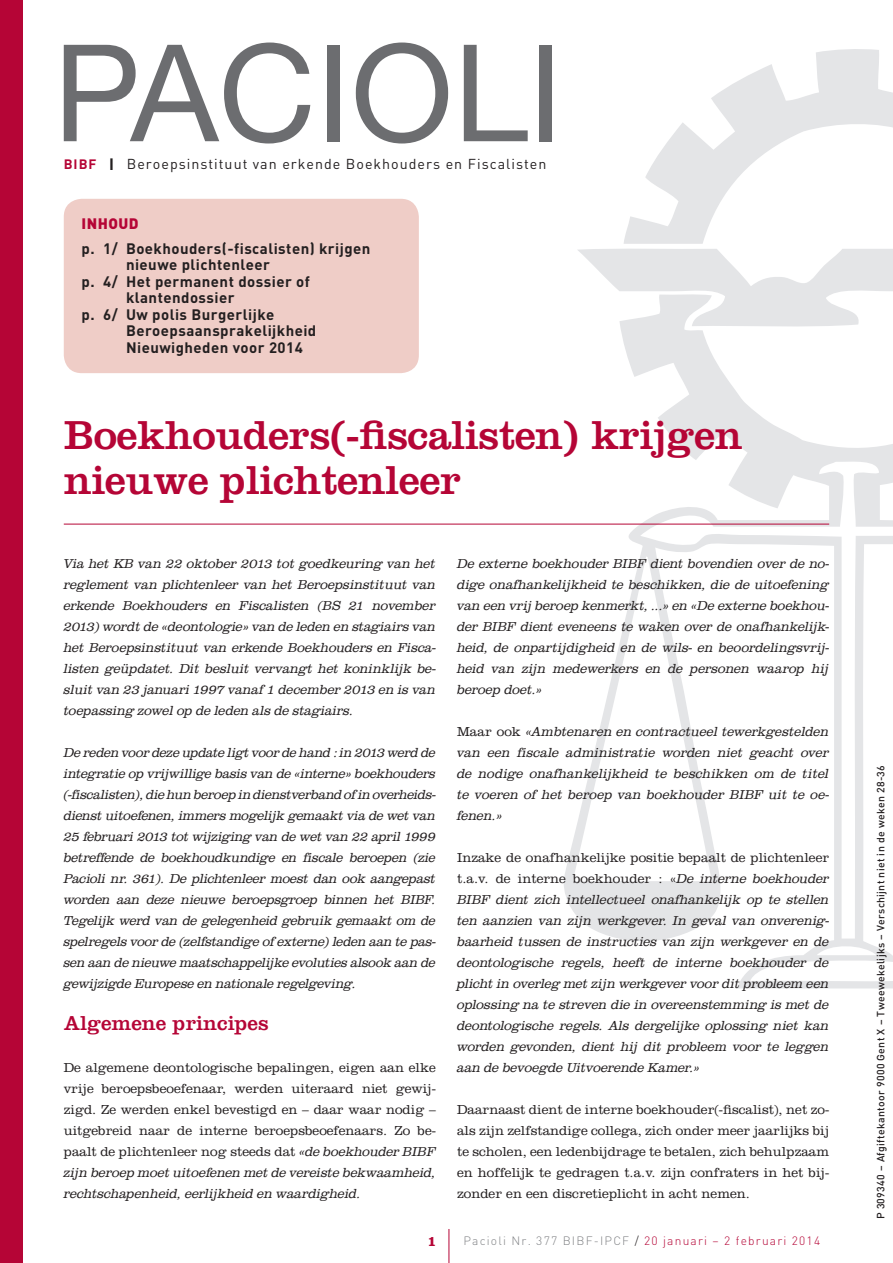
<style>
.page{position:relative;width:893px;height:1263px;background:#fff}
.page>*{position:absolute;margin:0;border:0;box-sizing:border-box;transform-origin:0 0}
.Titel_0{font:42px/45px "Clarendon LT Std";letter-spacing:-.01em;color:#b50536}
.Titel_1{font:21px "Clarendon LT Std";color:#b50536}
.Pacioli_BodySom{font:700 15px/16.5px "DIN";letter-spacing:.03em;color:#231f20}
.Pacioli_TitSom{font:900 15px "DIN";letter-spacing:.03em;color:#b50536}
.pag_nr{font:700 14.85px "Clarendon LT Std";color:#b50536}
.t1{font:14.25px "DIN";letter-spacing:.07em;color:#231f20}
.Body_W{font:italic 300 13.5px/21px "Clarendon Std";letter-spacing:-.015em;color:#231f20;text-align:justify}
.Body{font:italic 300 13.5px/21px "Clarendon Std";letter-spacing:-.01em;color:#231f20;text-align:justify}
.Body_W-2{font:300 13.5px/21px "Clarendon LT Std";color:#231f20;text-align:justify}
.t2{font:300 12px "DIN";letter-spacing:.1em;color:#b50536}
.t3{font:500 10.5px "DIN";letter-spacing:.03em;color:#231f20}
.s1{font-weight:700;font-size:13.5px;color:#b50536}
.s2{font-weight:900;font-size:13.5px}
.s3{font-family:"Clarendon Std";font-style:italic}
.s4{font-family:"Clarendon LT Std";font-style:normal}
.s5{color:#808285}
.s6{color:#231f20}
</style>
<div class="page">
<svg style="left:563px;top:49px;width:330px;height:939px"></svg>
<hr style="left:449px;top:1229px;width:1px;height:34px;background:#b50536">
<div style="left:0;top:0;width:23px;height:1263px;background:#b50536"></div>
<div style="left:64px;top:199px;width:355px;height:174px;background:#efcdc7;border-radius:18px"></div>
<svg style="left:64px;top:43px;width:246px;height:100px"></svg>
<div style="left:327px;top:45px;width:13px;height:96px;background:#6c6d70"></div>
<svg style="left:356px;top:43px;width:92px;height:100px"></svg>
<svg style="left:464px;top:45px;width:64px;height:96px"></svg>
<div style="left:539px;top:45px;width:13px;height:96px;background:#6c6d70"></div>
<hr style="left:64px;top:524px;width:765px;height:1px;background:#b50536">
<p class="t1" style="left:64px;top:155px;width:484px"><span class="s1">BIBF</span> <span class="s2">|</span> Beroepsinstituut van erkende Boekhouders en Fiscalisten</p>
<p class="Pacioli_TitSom" style="left:82px;top:213px;width:58px">INHOUD</p>
<p class="Pacioli_BodySom" style="left:126px;top:239px;width:246px;text-indent:-44px">p. 1/ Boekhouders(-fiscalisten) krijgen nieuwe plichtenleer</p>
<p class="Pacioli_BodySom" style="left:126px;top:272px;width:185px;text-indent:-44px">p. 4/ Het permanent dossier of klantendossier</p>
<p class="Pacioli_BodySom" style="left:126px;top:305px;width:192px;text-indent:-44px">p. 6/ Uw polis Burgerlijke<br>Beroepsaansprakelijkheid<br>Nieuwigheden voor 2014</p>
<p class="Titel_0" style="left:64px;top:412px;width:680px">Boekhouders(-fiscalisten) krijgen nieuwe plichtenleer</p>
<p class="Body" style="left:64px;top:553px;width:374px">Via het KB van 22 oktober 2013 tot goedkeuring van het reglement van plichtenleer van het Beroepsinstituut van erkende Boekhouders en Fiscalisten (BS 21 november 2013) wordt de «deontologie» van de leden en stagiairs van het Beroepsinstituut van erkende Boekhouders en Fisca&shy;listen geüpdatet. Dit besluit vervangt het koninklijk be&shy;sluit van 23 januari 1997 vanaf 1 december 2013 en is van toepassing zowel op de leden als de stagiairs.</p>
<p class="Body_W" style="left:64px;top:742px;width:374px">De reden voor deze update ligt voor de hand : in 2013 werd de integratie op vrijwillige basis van de «interne» boekhouders (-fiscalisten), die hun beroep in dienstverband of in overheids&shy;dienst uitoefenen, immers mogelijk gemaakt via de wet van 25 februari 2013 tot wijziging van de wet van 22 april 1999 betreffende de boekhoudkundige en fiscale beroepen (zie Pacioli nr. 361). De plichtenleer moest dan ook aangepast worden aan deze nieuwe beroepsgroep binnen het BIBF.<br>Tegelijk werd van de gelegenheid gebruik gemaakt om de spelregels voor de (zelfstandige of externe) leden aan te pas&shy;sen aan de nieuwe maatschappelijke evoluties alsook aan de gewijzigde Europese en nationale regelgeving.</p>
<p class="Titel_1" style="left:64px;top:1011px;width:206px">Algemene principes</p>
<p class="Body_W-2" style="left:64px;top:1057px;width:374px">De algemene deontologische bepalingen, eigen aan elke vrije beroepsbeoefenaar, werden uiteraard niet gewij&shy;zigd. Ze werden enkel bevestigd en – daar waar nodig – uitgebreid naar de interne beroepsbeoefenaars. Zo be&shy;paalt de plichtenleer nog steeds dat <span class="s3">«de boekhouder BIBF zijn beroep moet uitoefenen met de vereiste bekwaamheid, rechtschapenheid, eerlijkheid en waardigheid.</span></p>
<p class="Body" style="left:457px;top:553px;width:374px">De externe boekhouder BIBF dient bovendien over de no&shy;dige onafhankelijkheid te beschikken, die de uitoefening van een vrij beroep kenmerkt, ...» en «De externe boekhou&shy;der BIBF dient eveneens te waken over de onafhankelijk&shy;heid, de onpartijdigheid en de wils- en beoordelingsvrij&shy;heid van zijn medewerkers en de personen waarop hij beroep doet.»</p>
<p class="Body_W" style="left:457px;top:721px;width:374px"><span class="s4">Maar ook</span> «Ambtenaren en contractueel tewerkgestelden van een fiscale administratie worden niet geacht over de nodige onafhankelijkheid te beschikken om de titel te voeren of het beroep van boekhouder BIBF uit te oe&shy;fenen.»</p>
<p class="Body_W" style="left:457px;top:847px;width:374px"><span class="s4">Inzake de onafhankelijke positie bepaalt de plichtenleer t.a.v. de interne boekhouder : «</span>De interne boekhouder BIBF dient zich intellectueel onafhankelijk op te stellen ten aanzien van zijn werkgever. In geval van onverenig&shy;baarheid tussen de instructies van zijn werkgever en de deontologische regels, heeft de interne boekhouder de plicht in overleg met zijn werkgever voor dit probleem een oplossing na te streven die in overeenstemming is met de deontologische regels. Als dergelijke oplossing niet kan worden gevonden, dient hij dit probleem voor te leggen aan de bevoegde Uitvoerende Kamer.»</p>
<p class="Body_W-2" style="left:457px;top:1099px;width:374px">Daarnaast dient de interne boekhouder(-fiscalist), net zo&shy;als zijn zelfstandige collega, zich onder meer jaarlijks bij te scholen, een ledenbijdrage te betalen, zich behulpzaam en hoffelijk te gedragen t.a.v. zijn confraters in het bij&shy;zonder en een discretieplicht in acht nemen.</p>
<p class="pag_nr" style="left:427px;top:1232px;width:11px">1</p>
<p class="t2" style="left:463px;top:1233px;width:358px"><span class="s5">Pacioli Nr. 377 BIBF-IPCF</span> <span class="s6">/</span> 20 januari – 2 februari 2014</p>
<p class="t3" style="left:874px;top:1219px;width:456px;rotate:-90deg">P 309340 – Afgiftekantoor 9000 Gent X – Tweewekelijks – Verschijnt niet in de weken 28-36</p>
</div>
